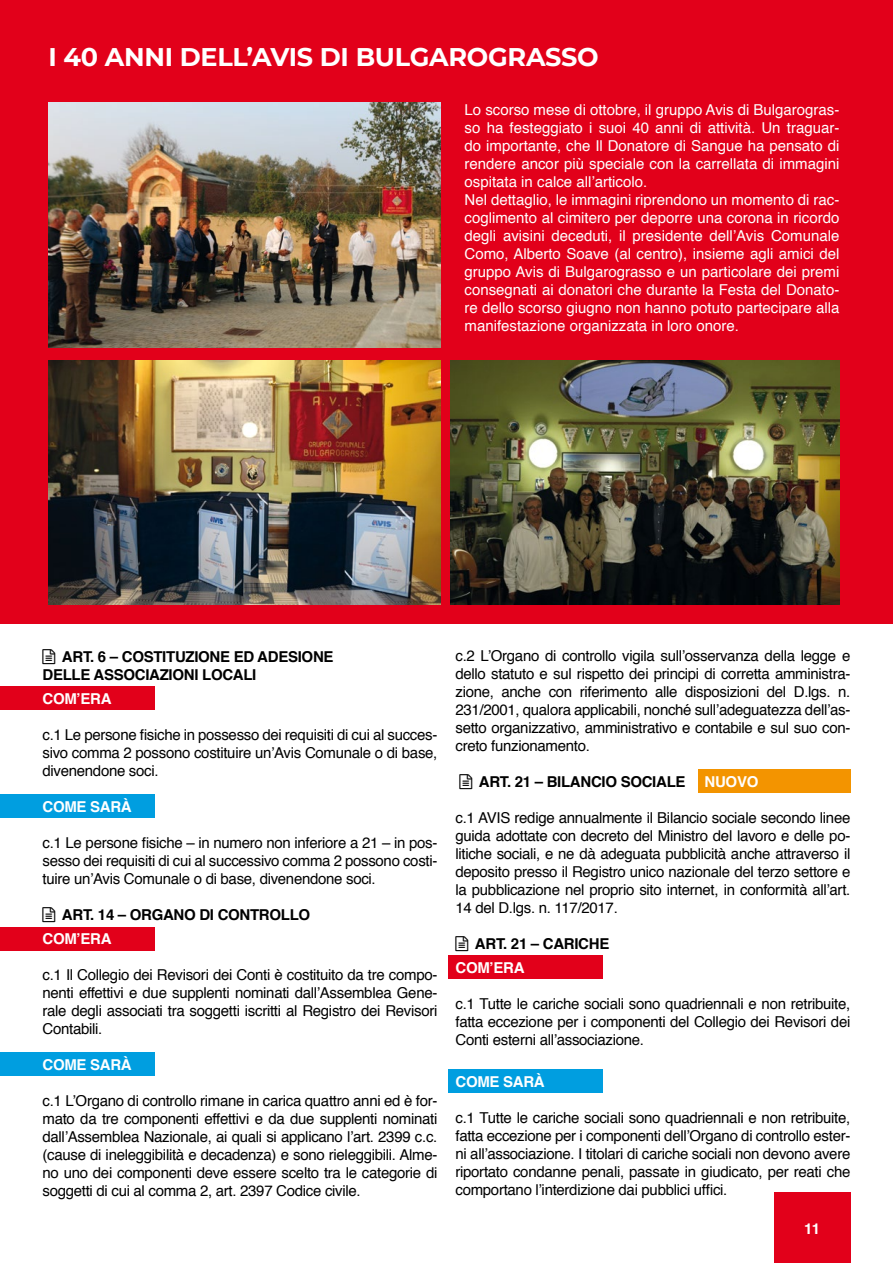
<style>
.page{position:relative;width:893px;height:1263px;background:#fff}
.page>*{position:absolute;margin:0;border:0;box-sizing:border-box;transform-origin:0 0}
.t1{font:700 25.5px "Montserrat";letter-spacing:-.01em;color:#fff}
.t2{font:15px/18px "Helvetica";letter-spacing:-.02em;color:#000;text-align:justify}
.t3{font:15px/18px "Helvetica";color:#fff}
.t4{font:700 15px/18px "Helvetica";letter-spacing:-.02em;color:#000}
.t5{font:700 15px "Helvetica";letter-spacing:-.02em;color:#fff}
</style>
<div class="page">
<div style="left:774px;top:1193px;width:76px;height:70px;background:#e2001a"></div>
<div style="left:0;top:1052px;width:154px;height:24px;background:#009ee0"></div>
<div style="left:449px;top:1069px;width:154px;height:24px;background:#009ee0"></div>
<div style="left:449px;top:955px;width:154px;height:24px;background:#e2001a"></div>
<div style="left:0;top:794px;width:154px;height:24px;background:#009ee0"></div>
<div style="left:0;top:686px;width:154px;height:24px;background:#e2001a"></div>
<div style="left:698px;top:769px;width:152px;height:23px;background:#f39400"></div>
<div style="left:0;top:927px;width:154px;height:24px;background:#e2001a"></div>
<div style="left:0;top:0;width:893px;height:623px;background:#e2001a"></div>
<img style="left:48px;top:103px;width:393px;height:244px">
<img style="left:451px;top:360px;width:388px;height:244px">
<img style="left:48px;top:360px;width:393px;height:244px">
<h1 class="t1" style="left:48px;top:39px;width:552px">I 40 ANNI DELL’AVIS DI BULGAROGRASSO</h1>
<p class="t3" style="left:465px;top:101px;width:376px">Lo scorso mese di ottobre, il gruppo Avis di Bulgarogras&shy;so ha festeggiato i suoi 40 anni di attività. Un traguar&shy;do importante, che Il Donatore di Sangue ha pensato di rendere ancor più speciale con la carrellata di immagini ospitata in calce all’articolo.<br>Nel dettaglio, le immagini riprendono un momento di rac&shy;coglimento al cimitero per deporre una corona in ricordo degli avisini deceduti, il presidente dell’Avis Comunale Como, Alberto Soave (al centro), insieme agli amici del gruppo Avis di Bulgarograsso e un particolare dei premi consegnati ai donatori che durante la Festa del Donato&shy;re dello scorso giugno non hanno potuto partecipare alla manifestazione organizzata in loro onore.</p>
<p class="t4" style="left:43px;top:648px;width:293px;text-indent:19px">ART. 6 – COSTITUZIONE ED ADESIONE<br>DELLE ASSOCIAZIONI LOCALI</p>
<p class="t5" style="left:43px;top:687px;width:71px">COM’ERA</p>
<p class="t2" style="left:43px;top:726px;width:396px">c.1 Le persone fisiche in possesso dei requisiti di cui al succes&shy;sivo comma 2 possono costituire un’Avis Comunale o di base, divenendone soci.</p>
<p class="t5" style="left:43px;top:795px;width:91px">COME SARÀ</p>
<p class="t2" style="left:43px;top:834px;width:396px">c.1 Le persone fisiche – in numero non inferiore a 21 – in pos&shy;sesso dei requisiti di cui al successivo comma 2 possono costi&shy;tuire un’Avis Comunale o di base, divenendone soci.</p>
<p class="t4" style="left:62px;top:906px;width:250px">ART. 14 – ORGANO DI CONTROLLO</p>
<p class="t5" style="left:43px;top:927px;width:71px">COM’ERA</p>
<p class="t2" style="left:43px;top:966px;width:396px">c.1 Il Collegio dei Revisori dei Conti è costituito da tre compo&shy;nenti effettivi e due supplenti nominati dall’Assemblea Gene&shy;rale degli associati tra soggetti iscritti al Registro dei Revisori Contabili.</p>
<p class="t5" style="left:43px;top:1053px;width:91px">COME SARÀ</p>
<p class="t2" style="left:43px;top:1092px;width:396px">c.1 L’Organo di controllo rimane in carica quattro anni ed è for&shy;mato da tre componenti effettivi e da due supplenti nominati dall’Assemblea Nazionale, ai quali si applicano l’art. 2399 c.c. (cause di ineleggibilità e decadenza) e sono rieleggibili. Alme&shy;no uno dei componenti deve essere scelto tra le categorie di soggetti di cui al comma 2, art. 2397 Codice civile.</p>
<p class="t2" style="left:455px;top:647px;width:396px">c.2 L’Organo di controllo vigila sull’osservanza della legge e dello statuto e sul rispetto dei principi di corretta amministra&shy;zione, anche con riferimento alle disposizioni del D.lgs. n.<br>231/2001, qualora applicabili, nonché sull’adeguatezza dell’as&shy;setto organizzativo, amministrativo e contabile e sul suo con&shy;creto funzionamento.</p>
<p class="t4" style="left:479px;top:772px;width:208px">ART. 21 – BILANCIO SOCIALE</p>
<p class="t5" style="left:705px;top:769px;width:55px">NUOVO</p>
<p class="t2" style="left:455px;top:809px;width:396px">c.1 AVIS redige annualmente il Bilancio sociale secondo linee guida adottate con decreto del Ministro del lavoro e delle po&shy;litiche sociali, e ne dà adeguata pubblicità anche attraverso il deposito presso il Registro unico nazionale del terzo settore e la pubblicazione nel proprio sito internet, in conformità all’art.<br>14 del D.lgs. n. 117/2017.</p>
<p class="t4" style="left:475px;top:934px;width:136px">ART. 21 – CARICHE</p>
<p class="t5" style="left:455px;top:955px;width:71px">COM’ERA</p>
<p class="t2" style="left:455px;top:995px;width:396px">c.1 Tutte le cariche sociali sono quadriennali e non retribuite, fatta eccezione per i componenti del Collegio dei Revisori dei Conti esterni all’associazione.</p>
<p class="t5" style="left:455px;top:1069px;width:91px">COME SARÀ</p>
<p class="t2" style="left:455px;top:1109px;width:396px">c.1 Tutte le cariche sociali sono quadriennali e non retribuite, fatta eccezione per i componenti dell’Organo di controllo ester&shy;ni all’associazione. I titolari di cariche sociali non devono avere riportato condanne penali, passate in giudicato, per reati che comportano l’interdizione dai pubblici uffici.</p>
<p class="t5" style="left:804px;top:1217px;width:17px">11</p>
</div>
